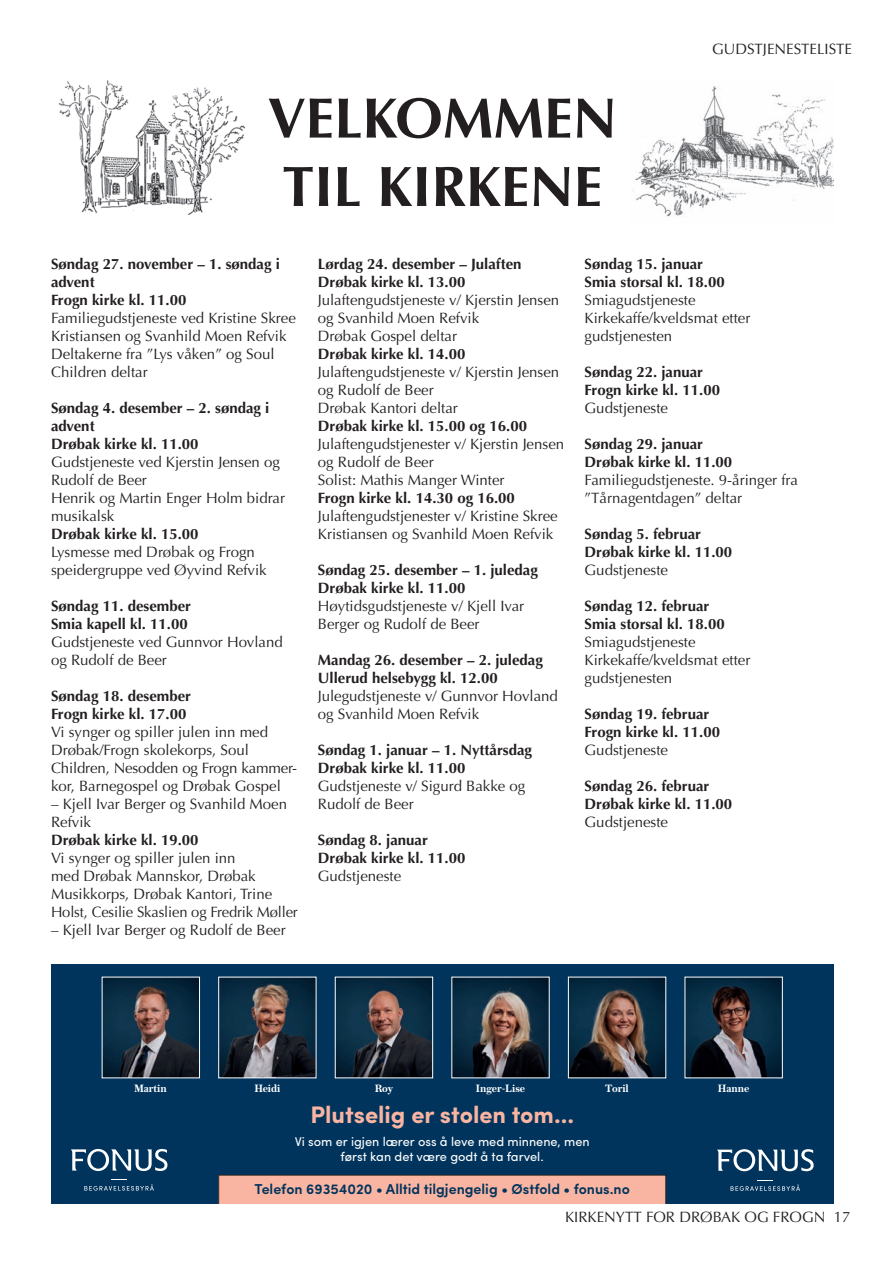
<style>
.page{position:relative;width:893px;height:1263px;background:#fff}
.page>*{position:absolute;margin:0;border:0;box-sizing:border-box;transform-origin:0 0}
.t1{font:700 57px/68.4px "Optima";color:#231f20}
.t2{font:700 24px "Sofia Pro";color:#f9b4a2}
.t3{font:15px/18px "Optima";color:#231f20}
.t4{font:700 15px/18px "Optima";color:#231f20}
.t5{font:600 14.4px "Sofia Pro";color:#00345c}
.t6{font:12.75px/15.3px "Sofia Pro";color:#fff;text-align:center}
.t7{font:600 11.25px "Austin Text";color:#fff}
</style>
<div class="page">
<hr style="left:0;top:0;width:1px;height:1263px;background:#efe9e4">
<img style="left:58px;top:80px;width:188px;height:135px">
<img style="left:632px;top:86px;width:201px;height:131px">
<div style="left:51px;top:964px;width:782px;height:239px;background:#00345c"></div>
<img style="left:104px;top:979px;width:94px;height:97px">
<img style="left:220px;top:979px;width:94px;height:97px">
<div style="left:218px;top:977px;width:98px;height:101px;border:1px solid #fff"></div>
<img style="left:337px;top:979px;width:94px;height:97px">
<div style="left:335px;top:977px;width:98px;height:101px;border:1px solid #fff"></div>
<img style="left:453px;top:979px;width:95px;height:97px">
<img style="left:570px;top:979px;width:94px;height:97px">
<div style="left:568px;top:977px;width:98px;height:101px;border:1px solid #fff"></div>
<img style="left:686px;top:979px;width:95px;height:97px">
<div style="left:684px;top:977px;width:99px;height:101px;border:1px solid #fff"></div>
<svg style="left:717px;top:1149px;width:97px;height:22px"></svg>
<svg style="left:731px;top:1180px;width:69px;height:11px"></svg>
<svg style="left:71px;top:1149px;width:96px;height:22px"></svg>
<svg style="left:84px;top:1179px;width:70px;height:11px"></svg>
<div style="left:218px;top:1175px;width:448px;height:28px;background:#f9b4a2"></div>
<h1 class="t1" style="left:268px;top:85px;width:351px">VELKOMMEN<br>TIL KIRKENE</h1>
<p class="t3" style="left:712px;top:40px;width:142px">GUDSTJENESTELISTE</p>
<p class="t4" style="left:51px;top:255px;width:230px">Søndag 27. november – 1. søndag i advent<br>Frogn kirke kl. 11.00</p>
<p class="t3" style="left:51px;top:309px;width:246px">Familiegudstjeneste ved Kristine Skree<br>Kristiansen og Svanhild Moen Refvik<br>Deltakerne fra ”Lys våken” og Soul<br>Children deltar</p>
<p class="t4" style="left:51px;top:399px;width:220px">Søndag 4. desember – 2. søndag i advent<br>Drøbak kirke kl. 11.00</p>
<p class="t3" style="left:51px;top:453px;width:236px">Gudstjeneste ved Kjerstin Jensen og<br>Rudolf de Beer<br>Henrik og Martin Enger Holm bidrar musikalsk</p>
<p class="t4" style="left:51px;top:525px;width:149px">Drøbak kirke kl. 15.00</p>
<p class="t3" style="left:51px;top:543px;width:217px">Lysmesse med Drøbak og Frogn speidergruppe ved Øyvind Refvik</p>
<p class="t4" style="left:51px;top:597px;width:142px">Søndag 11. desember<br>Smia kapell kl. 11.00</p>
<p class="t3" style="left:51px;top:633px;width:233px">Gudstjeneste ved Gunnvor Hovland og Rudolf de Beer</p>
<p class="t4" style="left:51px;top:687px;width:142px">Søndag 18. desember<br>Frogn kirke kl. 17.00</p>
<p class="t3" style="left:51px;top:723px;width:246px">Vi synger og spiller julen inn med Drøbak/Frogn skolekorps, Soul Children, Nesodden og Frogn kammer&shy;kor, Barnegospel og Drøbak Gospel</p>
<p class="t3" style="left:51px;top:795px;width:238px">– Kjell Ivar Berger og Svanhild Moen<br>Refvik</p>
<p class="t4" style="left:51px;top:831px;width:149px">Drøbak kirke kl. 19.00</p>
<p class="t3" style="left:51px;top:849px;width:248px">Vi synger og spiller julen inn<br>med Drøbak Mannskor, Drøbak Musikkorps, Drøbak Kantori, Trine Holst, Cesilie Skaslien og Fredrik Møller</p>
<p class="t3" style="left:51px;top:921px;width:236px">– Kjell Ivar Berger og Rudolf de Beer</p>
<p class="t4" style="left:318px;top:255px;width:205px">Lørdag 24. desember – Julaften<br>Drøbak kirke kl. 13.00</p>
<p class="t3" style="left:318px;top:291px;width:243px">Julaftengudstjeneste v/ Kjerstin Jensen og Svanhild Moen Refvik<br>Drøbak Gospel deltar</p>
<p class="t4" style="left:318px;top:345px;width:149px">Drøbak kirke kl. 14.00</p>
<p class="t3" style="left:318px;top:363px;width:243px">Julaftengudstjeneste v/ Kjerstin Jensen og Rudolf de Beer<br>Drøbak Kantori deltar</p>
<p class="t4" style="left:318px;top:417px;width:211px">Drøbak kirke kl. 15.00 og 16.00</p>
<p class="t3" style="left:318px;top:435px;width:248px">Julaftengudstjenester v/ Kjerstin Jensen og Rudolf de Beer<br>Solist: Mathis Manger Winter</p>
<p class="t4" style="left:318px;top:489px;width:199px">Frogn kirke kl. 14.30 og 16.00</p>
<p class="t3" style="left:318px;top:507px;width:241px">Julaftengudstjenester v/ Kristine Skree<br>Kristiansen og Svanhild Moen Refvik</p>
<p class="t4" style="left:318px;top:561px;width:222px">Søndag 25. desember – 1. juledag<br>Drøbak kirke kl. 11.00</p>
<p class="t3" style="left:318px;top:597px;width:208px">Høytidsgudstjeneste v/ Kjell Ivar<br>Berger og Rudolf de Beer</p>
<p class="t4" style="left:318px;top:651px;width:227px">Mandag 26. desember – 2. juledag<br>Ullerud helsebygg kl. 12.00</p>
<p class="t3" style="left:318px;top:687px;width:242px">Julegudstjeneste v/ Gunnvor Hovland og Svanhild Moen Refvik</p>
<p class="t4" style="left:318px;top:741px;width:216px">Søndag 1. januar – 1. Nyttårsdag<br>Drøbak kirke kl. 11.00</p>
<p class="t3" style="left:318px;top:777px;width:209px">Gudstjeneste v/ Sigurd Bakke og<br>Rudolf de Beer</p>
<p class="t4" style="left:318px;top:831px;width:149px">Søndag 8. januar<br>Drøbak kirke kl. 11.00</p>
<p class="t3" style="left:318px;top:867px;width:85px">Gudstjeneste</p>
<p class="t4" style="left:585px;top:255px;width:142px">Søndag 15. januar<br>Smia storsal kl. 18.00</p>
<p class="t3" style="left:585px;top:291px;width:167px">Smiagudstjeneste<br>Kirkekaffe/kveldsmat etter gudstjenesten</p>
<p class="t4" style="left:585px;top:363px;width:137px">Søndag 22. januar<br>Frogn kirke kl. 11.00</p>
<p class="t3" style="left:585px;top:399px;width:85px">Gudstjeneste</p>
<p class="t4" style="left:585px;top:435px;width:149px">Søndag 29. januar<br>Drøbak kirke kl. 11.00</p>
<p class="t3" style="left:585px;top:471px;width:215px">Familiegudstjeneste. 9-åringer fra ”Tårnagentdagen” deltar</p>
<p class="t4" style="left:585px;top:525px;width:149px">Søndag 5. februar<br>Drøbak kirke kl. 11.00</p>
<p class="t3" style="left:585px;top:561px;width:85px">Gudstjeneste</p>
<p class="t4" style="left:585px;top:597px;width:142px">Søndag 12. februar<br>Smia storsal kl. 18.00</p>
<p class="t3" style="left:585px;top:633px;width:167px">Smiagudstjeneste<br>Kirkekaffe/kveldsmat etter gudstjenesten</p>
<p class="t4" style="left:585px;top:705px;width:137px">Søndag 19. februar<br>Frogn kirke kl. 11.00</p>
<p class="t3" style="left:585px;top:741px;width:85px">Gudstjeneste</p>
<p class="t4" style="left:585px;top:777px;width:149px">Søndag 26. februar<br>Drøbak kirke kl. 11.00</p>
<p class="t3" style="left:585px;top:813px;width:85px">Gudstjeneste</p>
<p class="t7" style="left:134px;top:1080px;width:34px">Martin</p>
<p class="t7" style="left:254px;top:1080px;width:28px">Heidi</p>
<p class="t7" style="left:375px;top:1080px;width:20px">Roy</p>
<p class="t7" style="left:476px;top:1080px;width:51px">Inger-Lise</p>
<p class="t7" style="left:605px;top:1080px;width:25px">Toril</p>
<p class="t7" style="left:718px;top:1080px;width:33px">Hanne</p>
<h2 class="t2" style="left:310px;top:1096px;width:265px">Plutselig er stolen tom...</h2>
<p class="t6" style="left:295px;top:1133px;width:297px">Vi som er igjen lærer oss å leve med minnene, men først kan det være godt å ta farvel.</p>
<p class="t5" style="left:255px;top:1178px;width:377px">Telefon 69354020 • Alltid tilgjengelig • Østfold • fonus.no</p>
<p class="t3" style="left:565px;top:1207px;width:287px">KIRKENYTT FOR DRØBAK OG FROGN 17</p>
</div>
